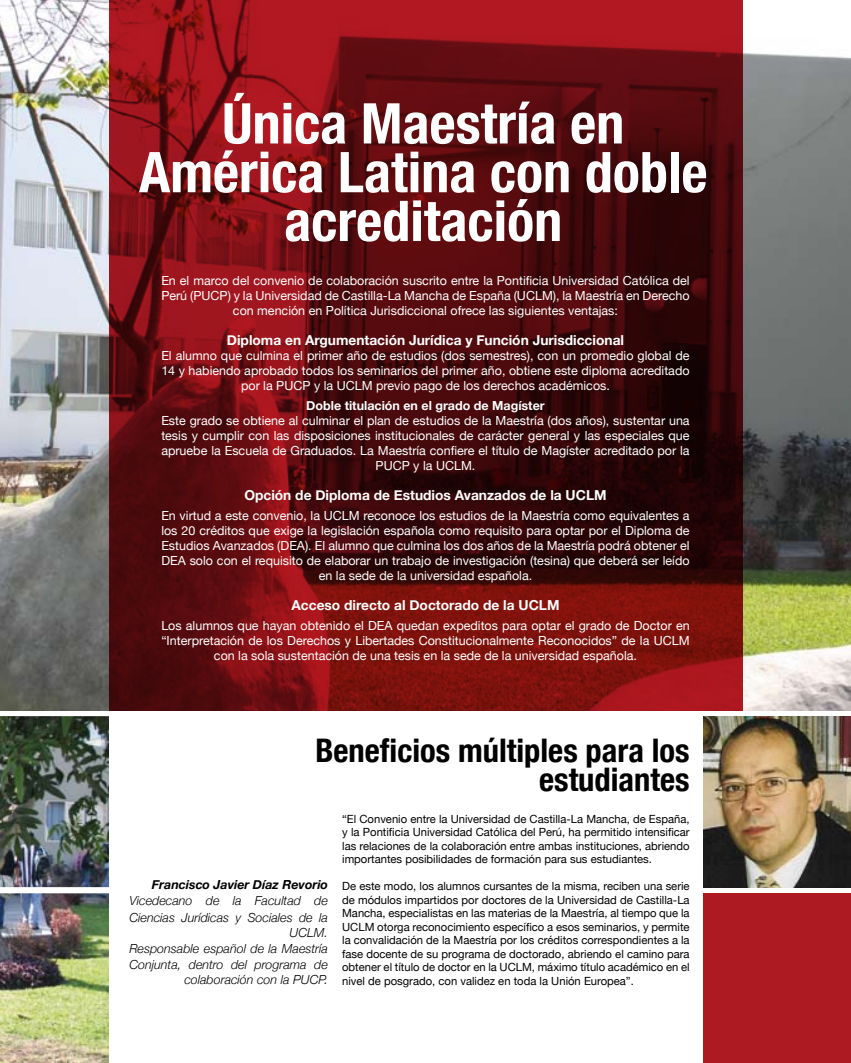
<style>
.page{position:relative;width:851px;height:1063px;background:#fff}
.page>*{position:absolute;margin:0;border:0;box-sizing:border-box;transform-origin:0 0}
.t1{font:700 condensed 56.25px/48.8px "Helvetica Neue";color:#fff;text-align:center}
.t2{font:700 condensed 32.5px/28.8px "Helvetica Neue";color:#000;text-align:right}
.t3{font:700 13.75px "Helvetica Neue";color:#fff}
.t4{font:12.5px/15px "Helvetica Neue";color:#fff;text-align:center}
.t5{font:italic 300 12.5px/16.2px "Helvetica Neue";color:#000}
.t6{font:700 12.5px "Helvetica Neue";color:#fff}
.t7{font:italic 700 12.5px "Helvetica Neue";color:#000}
.t8{font:11.25px/13.5px "Helvetica Neue";color:#000;text-align:justify}
</style>
<div class="page">
<img style="left:0;top:716px;width:109px;height:347px">
<img style="left:0;top:0;width:850px;height:711px">
<svg style="left:109px;top:0;width:633px;height:711px;background:#610c10"></svg>
<img style="left:703px;top:716px;width:147px;height:171px">
<div style="left:703px;top:893px;width:147px;height:170px;background:#ad1a22"></div>
<h1 class="t1" style="left:139px;top:98px;width:570px">Única Maestría en<br>América Latina con doble acreditación</h1>
<p class="t4" style="left:161px;top:273px;width:529px">En el marco del convenio de colaboración suscrito entre la Pontificia Universidad Católica del<br>Perú (PUCP) y la Universidad de Castilla-La Mancha de España (UCLM), la Maestría en Derecho con mención en Política Jurisdiccional ofrece las siguientes ventajas:</p>
<p class="t3" style="left:227px;top:331px;width:398px">Diploma en Argumentación Jurídica y Función Jurisdiccional</p>
<p class="t4" style="left:161px;top:348px;width:529px">El alumno que culmina el primer año de estudios (dos semestres), con un promedio global de<br>14 y habiendo aprobado todos los seminarios del primer año, obtiene este diploma acreditado por la PUCP y la UCLM previo pago de los derechos académicos.</p>
<p class="t6" style="left:306px;top:398px;width:240px">Doble titulación en el grado de Magíster</p>
<p class="t4" style="left:161px;top:413px;width:529px">Este grado se obtiene al culminar el plan de estudios de la Maestría (dos años), sustentar una tesis y cumplir con las disposiciones institucionales de carácter general y las especiales que apruebe la Escuela de Graduados. La Maestría confiere el título de Magíster acreditado por la PUCP y la UCLM.</p>
<p class="t3" style="left:244px;top:486px;width:364px">Opción de Diploma de Estudios Avanzados de la UCLM</p>
<p class="t4" style="left:161px;top:508px;width:529px">En virtud a este convenio, la UCLM reconoce los estudios de la Maestría como equivalentes a los 20 créditos que exige la legislación española como requisito para optar por el Diploma de Estudios Avanzados (DEA). El alumno que culmina los dos años de la Maestría podrá obtener el DEA solo con el requisito de elaborar un trabajo de investigación (tesina) que deberá ser leído en la sede de la universidad española.</p>
<p class="t3" style="left:291px;top:596px;width:269px">Acceso directo al Doctorado de la UCLM</p>
<p class="t4" style="left:161px;top:618px;width:529px">Los alumnos que hayan obtenido el DEA quedan expeditos para optar el grado de Doctor en “Interpretación de los Derechos y Libertades Constitucionalmente Reconocidos” de la UCLM con la sola sustentación de una tesis en la sede de la universidad española.</p>
<h2 class="t2" style="left:315px;top:736px;width:375px">Beneficios múltiples para los estudiantes</h2>
<p class="t7" style="left:152px;top:877px;width:177px">Francisco Javier Díaz Revorio</p>
<p class="t5" style="left:129px;top:893px;width:200px">Vicedecano de la Facultad de<br>Ciencias Jurídicas y Sociales de la</p>
<p class="t5" style="left:129px;top:924px;width:200px;text-align:justify;text-indent:160px">UCLM.<br>Responsable español de la Maestría Conjunta, dentro del programa de</p>
<p class="t5" style="left:184px;top:971px;width:145px">colaboración con la PUCP.</p>
<p class="t8" style="left:342px;top:812px;width:349px">“El Convenio entre la Universidad de Castilla-La Mancha, de España, y la Pontificia Universidad Católica del Perú, ha permitido intensificar las relaciones de la colaboración entre ambas instituciones, abriendo importantes posibilidades de formación para sus estudiantes.</p>
<p class="t8" style="left:342px;top:879px;width:349px">De este modo, los alumnos cursantes de la misma, reciben una serie de módulos impartidos por doctores de la Universidad de Castilla-La Mancha, especialistas en las materias de la Maestría, al tiempo que la UCLM otorga reconocimiento específico a esos seminarios, y permite la convalidación de la Maestría por los créditos correspondientes a la fase docente de su programa de doctorado, abriendo el camino para obtener el título de doctor en la UCLM, máximo título académico en el nivel de posgrado, con validez en toda la Unión Europea”.</p>
</div>
